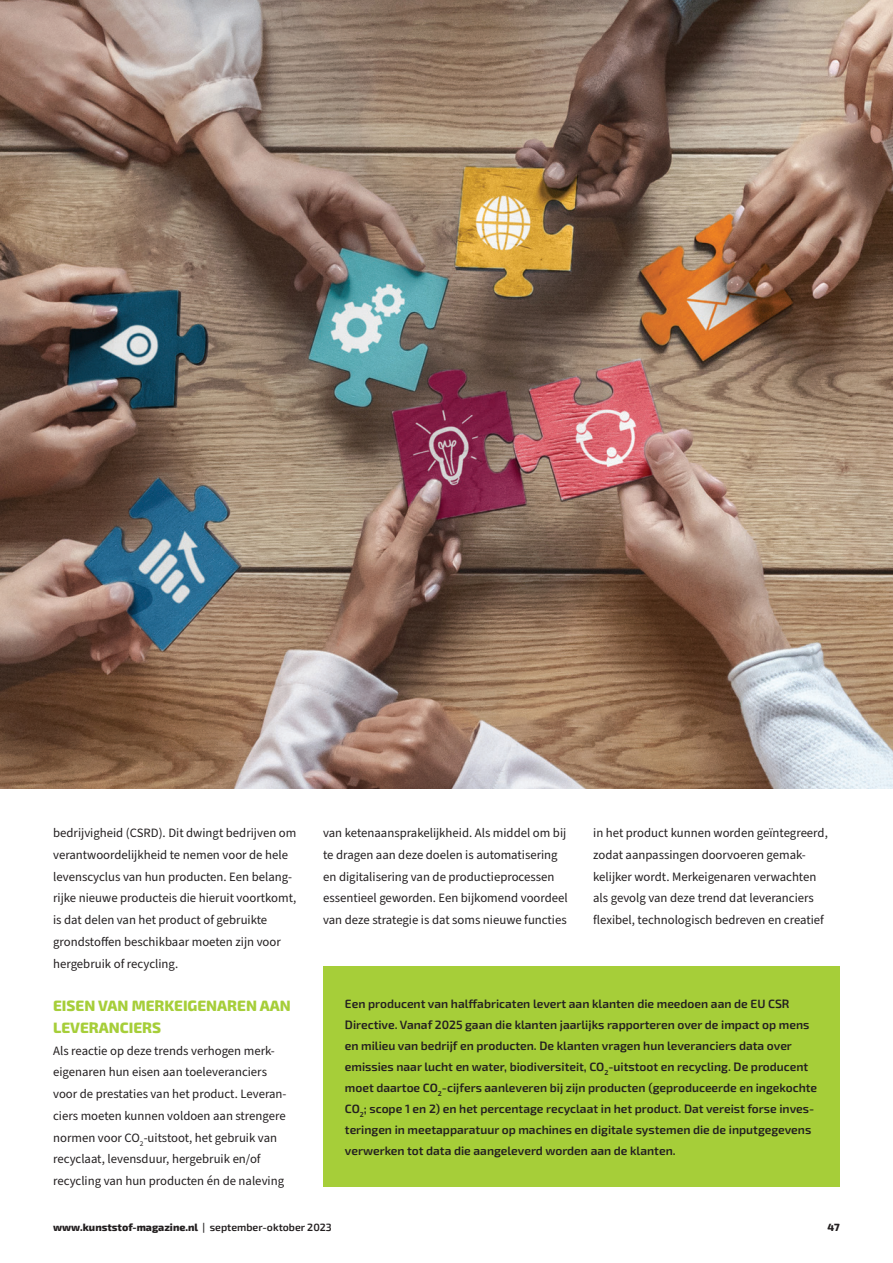
<style>
.page{position:relative;width:893px;height:1263px;background:#fff}
.page>*{position:absolute;margin:0;border:0;box-sizing:border-box;transform-origin:0 0}
.t1{font:800 15px/21.8px "Exo 2";color:#a6ce39}
.t2{font:12.75px/21.8px "Source Sans Pro";color:#231f20}
.t3{font:600 12px/21px "Exo 2";color:#231f20}
.t4{font:800 10.5px "Exo 2";color:#231f20}
.s1{font-weight:600}
</style>
<div class="page">
<img style="left:0;top:0;width:893px;height:789px">
<div style="left:323px;top:966px;width:517px;height:220px;background:#a6ce39"></div>
<p class="t2" style="left:53px;top:822px;width:245px">bedrijvigheid (CSRD). Dit dwingt bedrijven om verantwoordelijkheid te nemen voor de hele levenscyclus van hun producten. Een belang&shy;rijke nieuwe producteis die hieruit voortkomt, is dat delen van het product of gebruikte grondstoffen beschikbaar moeten zijn voor hergebruik of recycling.</p>
<p class="t1" style="left:53px;top:994px;width:239px">EISEN VAN MERKEIGENAREN AAN<br>LEVERANCIERS</p>
<p class="t2" style="left:53px;top:1040px;width:235px">Als reactie op deze trends verhogen merk&shy;eigenaren hun eisen aan toeleveranciers voor de prestaties van het product. Leveran&shy;ciers moeten kunnen voldoen aan strengere normen voor CO<sub>2</sub>-uitstoot, het gebruik van recyclaat, levensduur, hergebruik en/of recycling van hun producten én de naleving</p>
<p class="t2" style="left:323px;top:822px;width:246px">van ketenaansprakelijkheid. Als middel om bij te dragen aan deze doelen is automatisering en digitalisering van de productieprocessen essentieel geworden. Een bijkomend voordeel van deze strategie is dat soms nieuwe functies</p>
<p class="t2" style="left:593px;top:822px;width:236px">in het product kunnen worden geïntegreerd, zodat aanpassingen doorvoeren gemak&shy;kelijker wordt. Merkeigenaren verwachten als gevolg van deze trend dat leveranciers flexibel, technologisch bedreven en creatief</p>
<p class="t3" style="left:345px;top:992px;width:474px">Een producent van halffabricaten levert aan klanten die meedoen aan de EU CSR Directive. Vanaf 2025 gaan die klanten jaarlijks rapporteren over de impact op mens en milieu van bedrijf en producten. De klanten vragen hun leveranciers data over emissies naar lucht en water, biodiversiteit, CO<sub>2</sub>-uitstoot en recycling. De producent moet daartoe CO<sub>2</sub>-cijfers aanleveren bij zijn producten (geproduceerde en ingekochte CO<sub>2</sub>; scope 1 en 2) en het percentage recyclaat in het product. Dat vereist forse inves&shy;teringen in meetapparatuur op machines en digitale systemen die de inputgegevens verwerken tot data die aangeleverd worden aan de klanten.</p>
<p class="t4" style="left:53px;top:1220px;width:280px">www.kunststof-magazine.nl <span class="s1">| september-oktober 2023</span></p>
<p class="t4" style="left:827px;top:1220px;width:14px">47</p>
</div>
